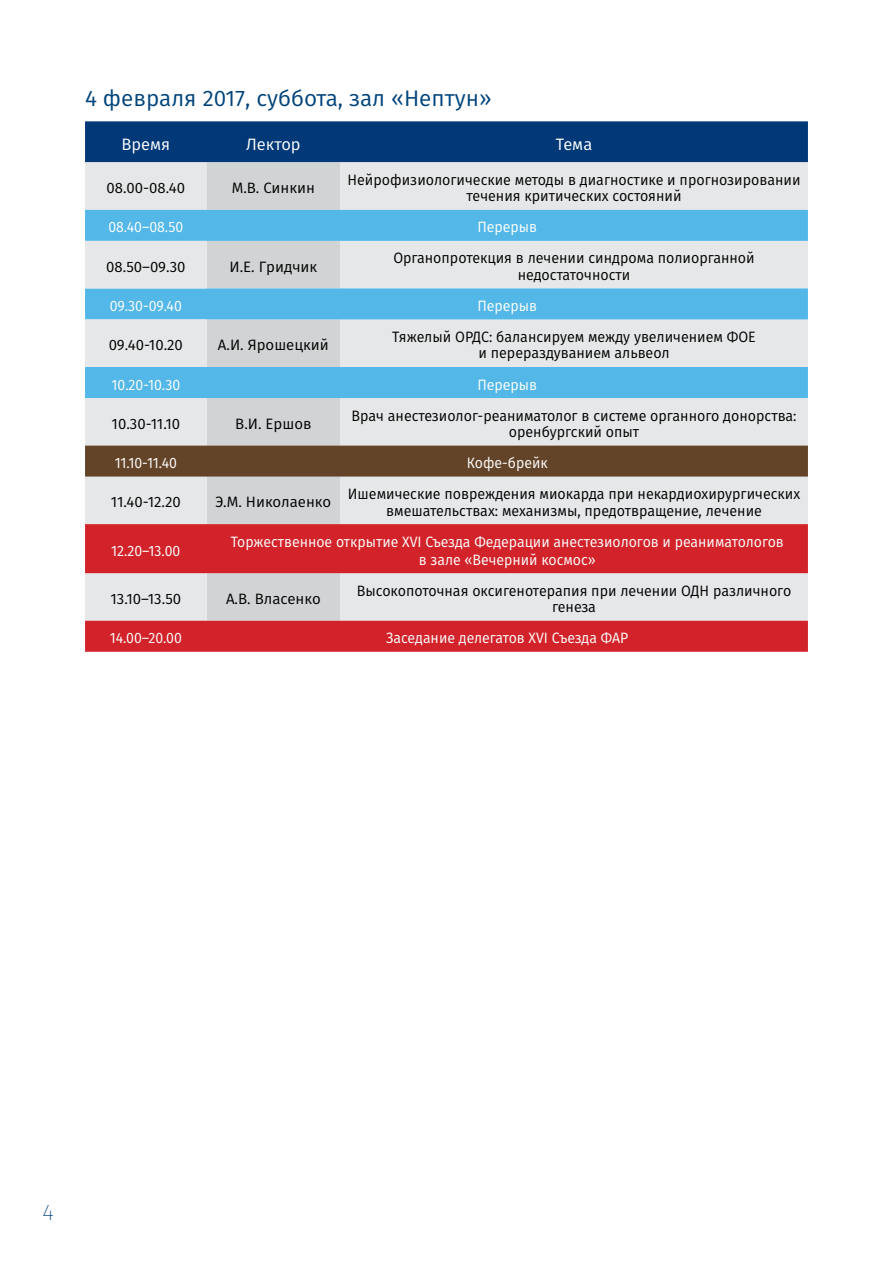
<style>
.page{position:relative;width:893px;height:1263px;background:#fff}
.page>*{position:absolute;margin:0;border:0;box-sizing:border-box;transform-origin:0 0}
.t1{font:22.5px "Fira Sans";color:#00447b}
.t2{font:200 22.5px "Fira Sans";color:#00447b}
.t3{font:16.5px "Fira Sans";color:#fff}
.t4{font:15px/16.5px "Fira Sans";color:#000;text-align:center;scale:.95 1}
.t5{font:15px/18px "Fira Sans";color:#fff;text-align:center;scale:.94 1}
.t6{font:15px "Fira Sans";color:#000}
</style>
<div class="page">
<div style="left:85px;top:121px;width:723px;height:41px;background:#003878"></div>
<div style="left:85px;top:162px;width:723px;height:362px;background:#e6e7e8"></div>
<div style="left:207px;top:162px;width:133px;height:362px;background:#d1d3d4"></div>
<svg style="left:85px;top:210px;width:723px;height:188px;background:#98cce5"></svg>
<svg style="left:85px;top:241px;width:122px;height:283px;background:#c1dbe7"></svg>
<div style="left:85px;top:446px;width:723px;height:31px;background:#634429"></div>
<svg style="left:85px;top:524px;width:723px;height:128px;background:#d86b6f"></svg>
<h1 class="t1" style="left:85px;top:81px;width:408px">4 февраля 2017, суббота, зал «Нептун»</h1>
<p class="t3" style="left:121px;top:132px;width:50px">Время</p>
<p class="t3" style="left:246px;top:132px;width:56px">Лектор</p>
<p class="t3" style="left:556px;top:132px;width:38px">Тема</p>
<p class="t6" style="left:107px;top:177px;width:80px">08.00-08.40</p>
<p class="t6" style="left:232px;top:177px;width:85px">М.В. Синкин</p>
<p class="t4" style="left:348px;top:171px;width:478px">Нейрофизиологические методы в диагностике и прогнозировании течения критических состояний</p>
<p class="t5" style="left:108px;top:218px;width:81px">08.40–08.50</p>
<p class="t5" style="left:477px;top:218px;width:65px">Перерыв</p>
<p class="t6" style="left:106px;top:255px;width:81px">08.50–09.30</p>
<p class="t6" style="left:230px;top:255px;width:89px">И.Е. Гридчик</p>
<p class="t4" style="left:393px;top:250px;width:382px">Органопротекция в лечении синдрома полиорганной недостаточности</p>
<p class="t5" style="left:110px;top:296px;width:78px">09.30-09.40</p>
<p class="t5" style="left:477px;top:296px;width:65px">Перерыв</p>
<p class="t6" style="left:109px;top:334px;width:76px">09.40-10.20</p>
<p class="t6" style="left:218px;top:334px;width:112px">А.И. Ярошецкий</p>
<p class="t4" style="left:392px;top:328px;width:384px">Тяжелый ОРДС: балансируем между увеличением ФОЕ и перераздуванием альвеол</p>
<p class="t5" style="left:111px;top:375px;width:75px">10.20-10.30</p>
<p class="t5" style="left:477px;top:375px;width:65px">Перерыв</p>
<p class="t6" style="left:112px;top:412px;width:70px">10.30-11.10</p>
<p class="t6" style="left:235px;top:412px;width:78px">В.И. Ершов</p>
<p class="t4" style="left:352px;top:407px;width:470px">Врач анестезиолог-реаниматолог в системе органного донорства: оренбургский опыт</p>
<p class="t5" style="left:115px;top:453px;width:68px">11.10-11.40</p>
<p class="t5" style="left:467px;top:453px;width:87px">Кофе-брейк</p>
<p class="t6" style="left:111px;top:491px;width:71px">11.40-12.20</p>
<p class="t6" style="left:216px;top:491px;width:117px">Э.М. Николаенко</p>
<p class="t4" style="left:348px;top:485px;width:478px">Ишемические повреждения миокарда при некардиохирургических вмешательствах: механизмы, предотвращение, лечение</p>
<p class="t5" style="left:111px;top:541px;width:75px">12.20–13.00</p>
<p class="t5" style="left:231px;top:532px;width:590px">Торжественное открытие XVI Съезда Федерации анестезиологов и реаниматологов в зале «Вечерний космос»</p>
<p class="t6" style="left:111px;top:588px;width:72px">13.10–13.50</p>
<p class="t6" style="left:226px;top:588px;width:96px">А.В. Власенко</p>
<p class="t4" style="left:357px;top:582px;width:459px">Высокопоточная оксигенотерапия при лечении ОДН различного генеза</p>
<p class="t5" style="left:110px;top:629px;width:78px">14.00–20.00</p>
<p class="t5" style="left:386px;top:629px;width:259px">Заседание делегатов XVI Съезда ФАР</p>
<h1 class="t2" style="left:43px;top:1196px;width:13px">4</h1>
</div>
